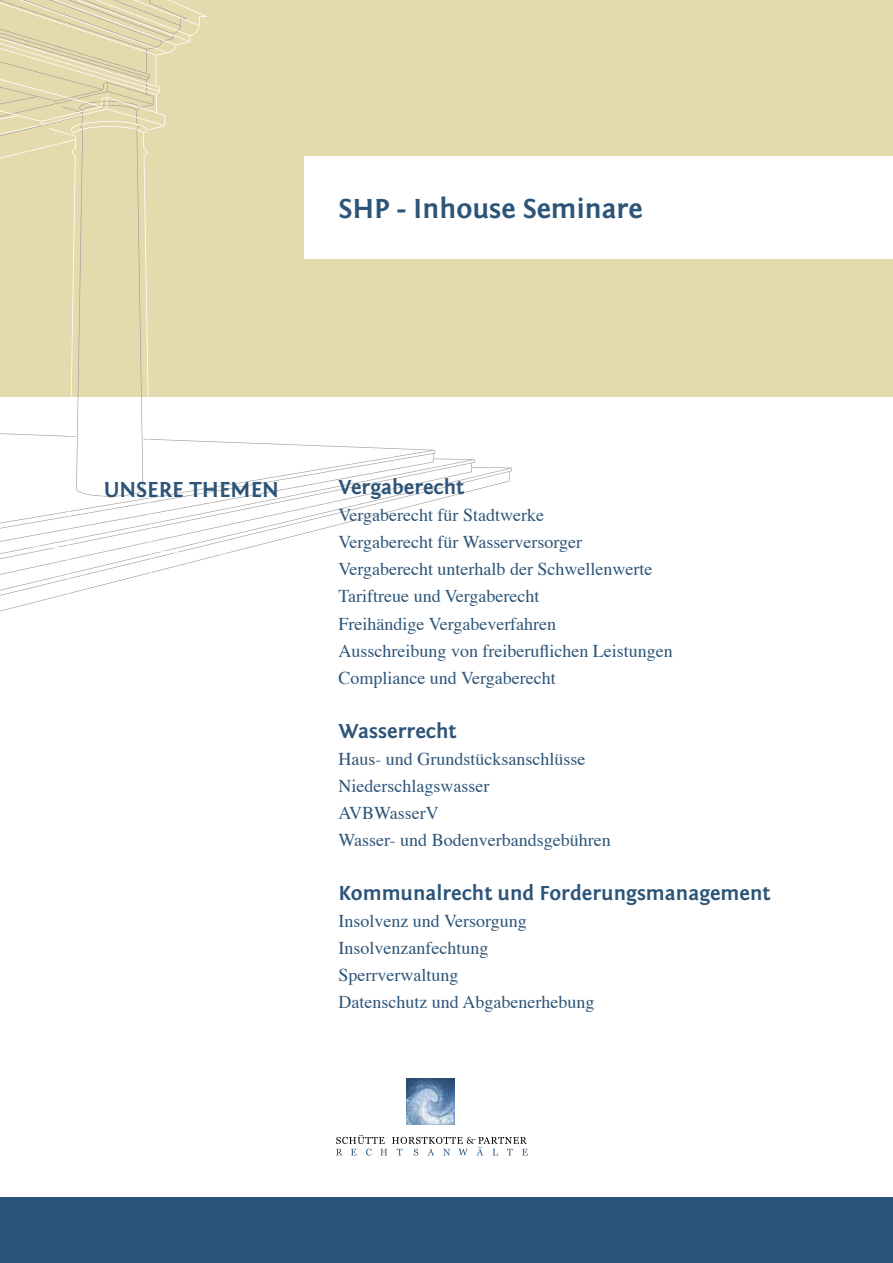
<style>
.page{position:relative;width:893px;height:1263px;background:#fff}
.page>*{position:absolute;margin:0;border:0;box-sizing:border-box;transform-origin:0 0}
.t1{font:700 28.5px "Fontin Sans";color:#2c5478}
.t2{font:700 22.5px "Fontin Sans";color:#2c5478}
.t3{font:700 21px "Fontin Sans";color:#2c5478}
.t4{font:18px/27px "Times";color:#2c5478}
</style>
<div class="page">
<div style="left:0;top:0;width:893px;height:396px;background:#e5daad"></div>
<svg style="left:0;top:496px;width:452px;height:48px"></svg>
<svg style="left:41px;top:496px;width:124px;height:105px"></svg>
<svg style="left:0;top:0;width:512px;height:496px"></svg>
<svg style="left:0;top:544px;width:264px;height:44px"></svg>
<div style="left:304px;top:156px;width:589px;height:102px;background:#fff"></div>
<div style="left:0;top:1197px;width:893px;height:66px;background:#2c5478"></div>
<img style="left:407px;top:1079px;width:48px;height:45px">
<svg style="left:336px;top:1135px;width:192px;height:20px"></svg>
<h1 class="t1" style="left:338px;top:192px;width:306px">SHP - Inhouse Seminare</h1>
<p class="t2" style="left:103px;top:478px;width:177px">UNSERE THEMEN</p>
<p class="t3" style="left:338px;top:476px;width:127px">Vergaberecht</p>
<p class="t4" style="left:338px;top:500px;width:336px">Vergaberecht für Stadtwerke<br>Vergaberecht für Wasserversorger Vergaberecht unterhalb der Schwellenwerte Tariftreue und Vergaberecht<br>Freihändige Vergabeverfahren<br>Ausschreibung von freiberuflichen Leistungen Compliance und Vergaberecht</p>
<p class="t3" style="left:338px;top:719px;width:119px">Wasserrecht</p>
<p class="t4" style="left:338px;top:743px;width:274px">Haus- und Grundstücksanschlüsse<br>Niederschlagswasser<br>AVBWasserV<br>Wasser- und Bodenverbandsgebühren</p>
<p class="t3" style="left:338px;top:881px;width:433px">Kommunalrecht und Forderungsmanagement</p>
<p class="t4" style="left:338px;top:905px;width:257px">Insolvenz und Versorgung<br>Insolvenzanfechtung<br>Sperrverwaltung<br>Datenschutz und Abgabenerhebung</p>
</div>
